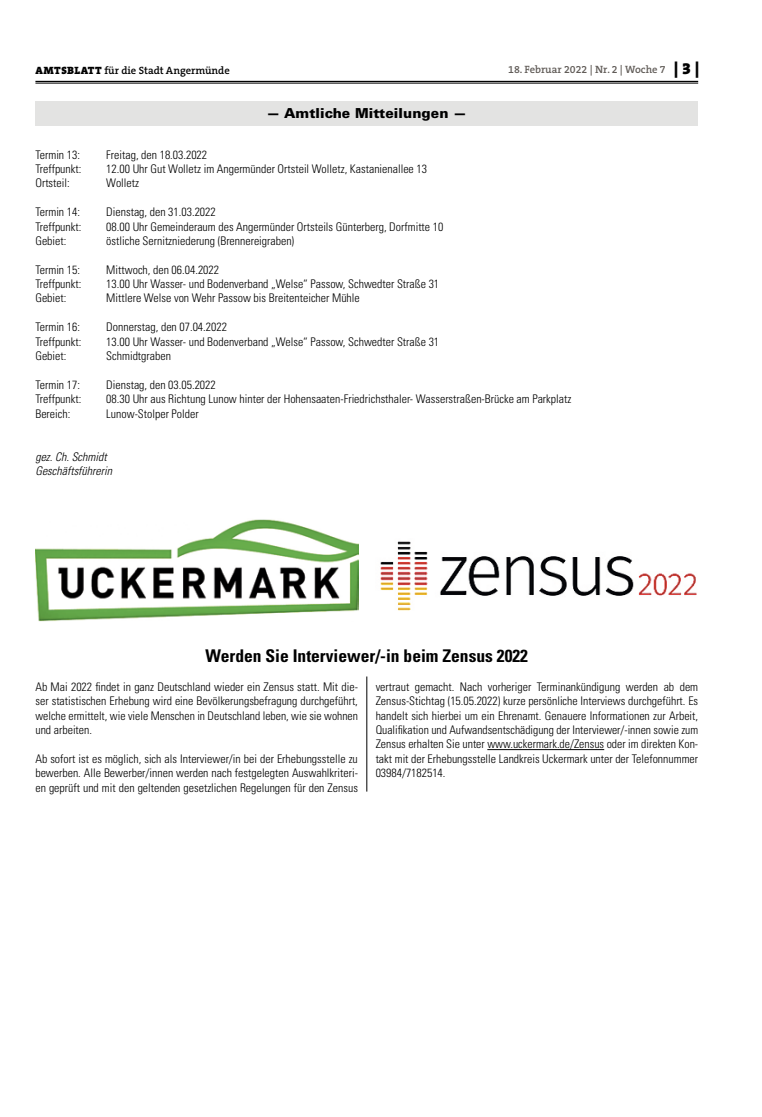
<style>
.page{position:relative;width:762px;height:1117px;background:#fff}
.page>*{position:absolute;margin:0;border:0;box-sizing:border-box;transform-origin:0 0}
.t1{font:700 condensed 17.5px "Univers";color:#000}
.t2{font:900 13.75px "Univers";letter-spacing:.005em;color:#000}
.t3{font:300 condensed 11.88px/14.4px "Univers";color:#000;text-align:justify}
.t4{font:italic 300 condensed 11.88px/14.4px "Univers";color:#000}
.t5{font:600 10.62px "The Serif B W6";color:#000}
.t6{font:600 10.62px "The Serif B W6";color:#615c58}
.s1{font-family:"The Serif B W9";font-weight:900}
.s2{font-family:"The Serif B W9";font-weight:900;font-size:16.25px;color:#000}
</style>
<div class="page">
<hr style="left:35px;top:81px;width:663px;height:1px;background:#000">
<hr style="left:35px;top:83px;width:663px;height:1px;background:#000">
<div style="left:35px;top:101px;width:663px;height:25px;background:#e3e3e2"></div>
<hr style="left:487px;top:749px;width:117px;height:1px;background:#000">
<img style="left:35px;top:519px;width:323px;height:102px">
<img style="left:380px;top:541px;width:317px;height:70px">
<hr style="left:367px;top:676px;width:1px;height:115px;background:#000">
<p class="t5" style="left:36px;top:63px;width:196px"><span class="s1">AMTSBLATT</span> für die Stadt Angermünde</p>
<p class="t6" style="left:508px;top:63px;width:193px">18. Februar 2022 | Nr. 2 | Woche 7 <span class="s2">| 3 |</span></p>
<p class="t2" style="left:267px;top:104px;width:202px">— Amtliche Mitteilungen —</p>
<p class="t3" style="left:35px;top:147px;width:46px">Termin 13:</p>
<p class="t3" style="left:106px;top:147px;width:102px">Freitag, den 18.03.2022</p>
<p class="t3" style="left:35px;top:162px;width:47px">Treffpunkt:</p>
<p class="t3" style="left:106px;top:162px;width:322px">12.00 Uhr Gut Wolletz im Angermünder Ortsteil Wolletz, Kastanienallee 13</p>
<p class="t3" style="left:35px;top:176px;width:36px">Ortsteil:</p>
<p class="t3" style="left:106px;top:176px;width:34px">Wolletz</p>
<p class="t3" style="left:35px;top:205px;width:46px">Termin 14:</p>
<p class="t3" style="left:106px;top:205px;width:111px">Dienstag, den 31.03.2022</p>
<p class="t3" style="left:35px;top:219px;width:47px">Treffpunkt:</p>
<p class="t3" style="left:106px;top:219px;width:339px">08.00 Uhr Gemeinderaum des Angermünder Ortsteils Günterberg, Dorfmitte 10</p>
<p class="t3" style="left:35px;top:233px;width:32px">Gebiet:</p>
<p class="t3" style="left:106px;top:233px;width:189px">östliche Sernitzniederung (Brennereigraben)</p>
<p class="t3" style="left:35px;top:262px;width:46px">Termin 15:</p>
<p class="t3" style="left:106px;top:262px;width:114px">Mittwoch, den 06.04.2022</p>
<p class="t3" style="left:35px;top:277px;width:47px">Treffpunkt:</p>
<p class="t3" style="left:106px;top:277px;width:334px">13.00 Uhr Wasser- und Bodenverband „Welse“ Passow, Schwedter Straße 31</p>
<p class="t3" style="left:35px;top:291px;width:32px">Gebiet:</p>
<p class="t3" style="left:106px;top:291px;width:255px">Mittlere Welse von Wehr Passow bis Breitenteicher Mühle</p>
<p class="t3" style="left:35px;top:320px;width:46px">Termin 16:</p>
<p class="t3" style="left:106px;top:320px;width:122px">Donnerstag, den 07.04.2022</p>
<p class="t3" style="left:35px;top:334px;width:47px">Treffpunkt:</p>
<p class="t3" style="left:106px;top:334px;width:334px">13.00 Uhr Wasser- und Bodenverband „Welse“ Passow, Schwedter Straße 31</p>
<p class="t3" style="left:35px;top:348px;width:32px">Gebiet:</p>
<p class="t3" style="left:106px;top:348px;width:66px">Schmidtgraben</p>
<p class="t3" style="left:35px;top:377px;width:46px">Termin 17:</p>
<p class="t3" style="left:106px;top:377px;width:111px">Dienstag, den 03.05.2022</p>
<p class="t3" style="left:35px;top:392px;width:47px">Treffpunkt:</p>
<p class="t3" style="left:106px;top:392px;width:466px">08.30 Uhr aus Richtung Lunow hinter der Hohensaaten-Friedrichsthaler- Wasserstraßen-Brücke am Parkplatz</p>
<p class="t3" style="left:35px;top:406px;width:36px">Bereich:</p>
<p class="t3" style="left:106px;top:406px;width:94px">Lunow-Stolper Polder</p>
<p class="t4" style="left:35px;top:449px;width:78px">gez. Ch. Schmidt<br>Geschäftsführerin</p>
<h1 class="t1" style="left:206px;top:645px;width:324px">Werden Sie Interviewer/-in beim Zensus 2022</h1>
<p class="t3" style="left:35px;top:679px;width:324px">Ab Mai 2022 findet in ganz Deutschland wieder ein Zensus statt. Mit die&shy;ser statistischen Erhebung wird eine Bevölkerungsbefragung durchgeführt, welche ermittelt, wie viele Menschen in Deutschland leben, wie sie wohnen und arbeiten.</p>
<p class="t3" style="left:35px;top:751px;width:324px">Ab sofort ist es möglich, sich als Interviewer/in bei der Erhebungsstelle zu bewerben. Alle Bewerber/innen werden nach festgelegten Auswahlkriteri&shy;en geprüft und mit den geltenden gesetzlichen Regelungen für den Zensus</p>
<p class="t3" style="left:376px;top:679px;width:324px">vertraut gemacht. Nach vorheriger Terminankündigung werden ab dem Zensus-Stichtag (15.05.2022) kurze persönliche Interviews durchgeführt. Es handelt sich hierbei um ein Ehrenamt. Genauere Informationen zur Arbeit, Qualifikation und Aufwandsentschädigung der Interviewer/-innen sowie zum Zensus erhalten Sie unter www.uckermark.de/Zensus oder im direkten Kon&shy;takt mit der Erhebungsstelle Landkreis Uckermark unter der Telefonnummer 03984/7182514.</p>
</div>
